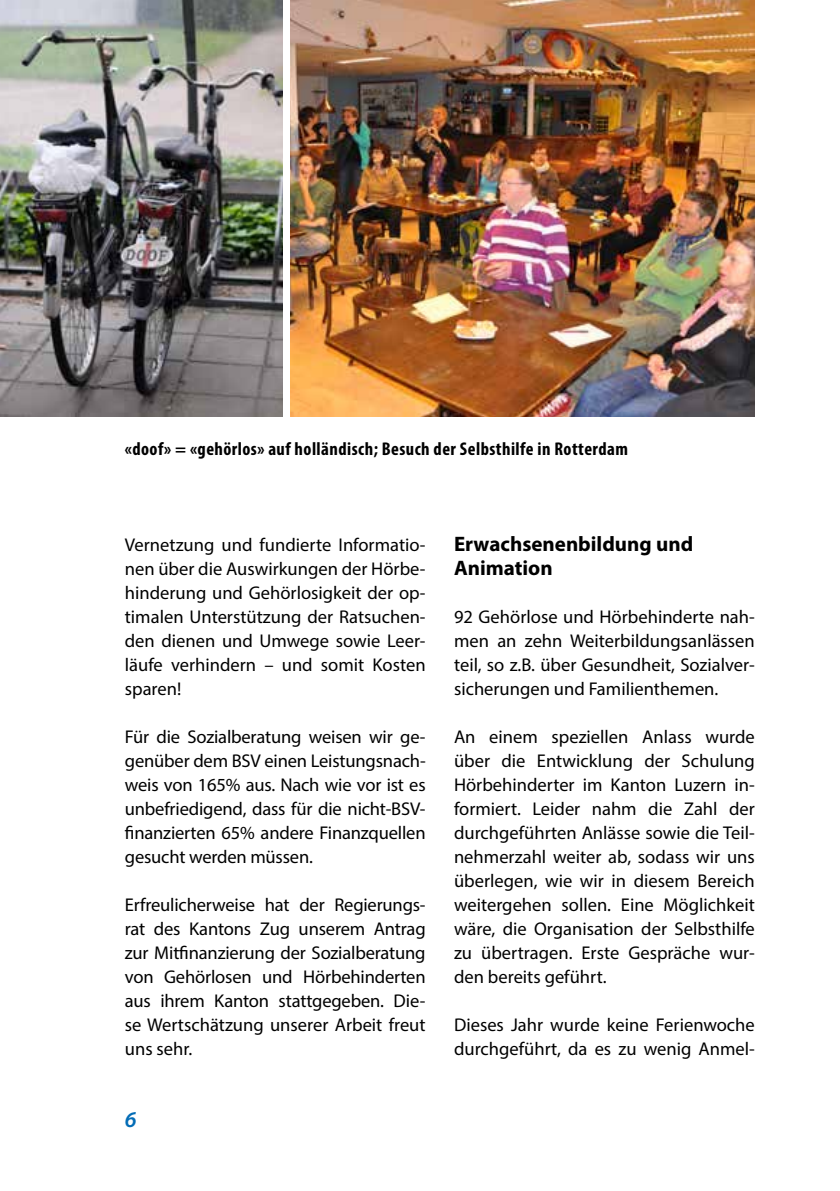
<style>
.page{position:relative;width:840px;height:1191px;background:#fff}
.page>*{position:absolute;margin:0;border:0;box-sizing:border-box;transform-origin:0 0}
.t1{font:italic 600 22.6px "Myriad Pro";color:#036cb6}
.t2{font:700 21px/24px "Myriad Pro";color:#000}
.t3{font:18.4px/24px "Myriad Pro";color:#000;text-align:justify}
.t4{font:700 condensed 18.4px "Myriad Pro";letter-spacing:.025em;color:#000}
</style>
<div class="page">
<img style="left:0;top:0;width:282px;height:416px">
<img style="left:290px;top:0;width:464px;height:416px">
<p class="t4" style="left:125px;top:437px;width:504px">«doof» = «gehörlos» auf holländisch; Besuch der Selbsthilfe in Rotterdam</p>
<p class="t3" style="left:125px;top:533px;width:302px">Vernetzung und fundierte Informatio&shy;nen über die Auswirkungen der Hörbe&shy;hinderung und Gehörlosigkeit der op&shy;timalen Unterstützung der Ratsuchen&shy;den dienen und Umwege sowie Leer&shy;läufe verhindern – und somit Kosten sparen!</p>
<p class="t3" style="left:125px;top:725px;width:302px">Für die Sozialberatung weisen wir ge&shy;genüber dem BSV einen Leistungsnach&shy;weis von 165% aus. Nach wie vor ist es unbefriedigend, dass für die nicht-BSV&shy;finanzierten 65% andere Finanzquellen gesucht werden müssen.</p>
<p class="t3" style="left:125px;top:893px;width:302px">Erfreulicherweise hat der Regierungs&shy;rat des Kantons Zug unserem Antrag zur Mitfinanzierung der Sozialberatung von Gehörlosen und Hörbehinderten aus ihrem Kanton stattgegeben. Die&shy;se Wertschätzung unserer Arbeit freut uns sehr.</p>
<p class="t1" style="left:125px;top:1105px;width:13px">6</p>
<p class="t2" style="left:454px;top:531px;width:240px">Erwachsenenbildung und<br>Animation</p>
<p class="t3" style="left:454px;top:605px;width:302px">92 Gehörlose und Hörbehinderte nah&shy;men an zehn Weiterbildungsanlässen teil, so z.B. über Gesundheit, Sozialver&shy;sicherungen und Familienthemen.</p>
<p class="t3" style="left:454px;top:725px;width:302px">An einem speziellen Anlass wurde über die Entwicklung der Schulung Hörbehinderter im Kanton Luzern in&shy;formiert. Leider nahm die Zahl der durchgeführten Anlässe sowie die Teil&shy;nehmerzahl weiter ab, sodass wir uns überlegen, wie wir in diesem Bereich weitergehen sollen. Eine Möglichkeit wäre, die Organisation der Selbsthilfe zu übertragen. Erste Gespräche wur&shy;den bereits geführt.</p>
<p class="t3" style="left:454px;top:1013px;width:302px">Dieses Jahr wurde keine Ferienwoche durchgeführt, da es zu wenig Anmel-</p>
</div>
